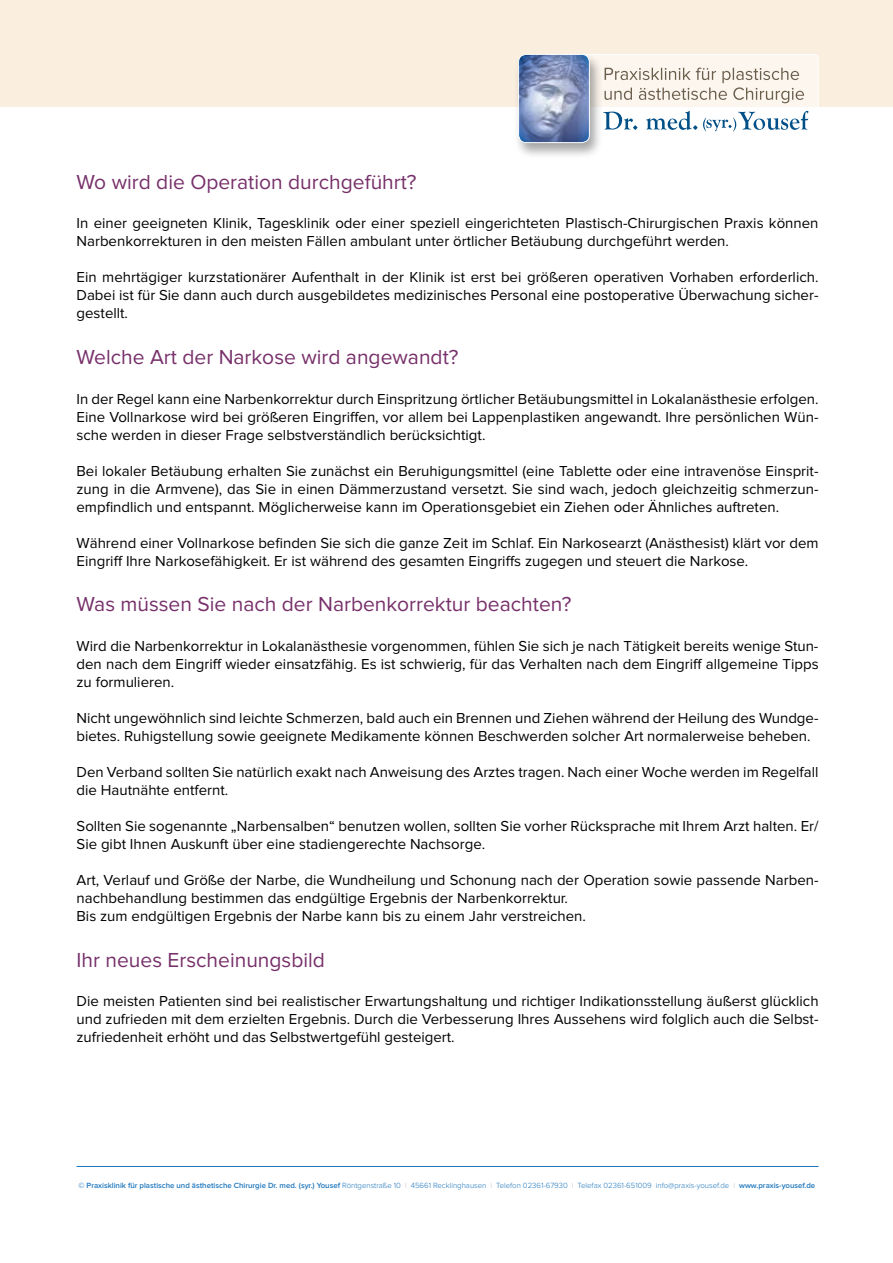
<style>
.page{position:relative;width:893px;height:1263px;background:#fff}
.page>*{position:absolute;margin:0;border:0;box-sizing:border-box;transform-origin:0 0}
.t1{font:21px "Proxima Nova";color:#77306a}
.t2{font:15px/18px "Proxima Nova";color:#000}
.t3{font:300 7.8px "Proxima Nova";color:#1c75bc}
.s1{font-weight:600}
.s2{color:#d4c1d0}
</style>
<div class="page">
<div style="left:0;top:0;width:893px;height:106px;background:#faefdf"></div>
<div style="left:544px;top:54px;width:274px;height:89px;background:linear-gradient(to bottom,#fbf3e8,#fff);border-radius:4px"></div>
<div style="left:544px;top:54px;width:275px;height:89px;border:1px solid #fff;border-radius:4px"></div>
<svg style="left:603px;top:111px;width:205px;height:20px"></svg>
<svg style="left:604px;top:68px;width:200px;height:35px"></svg>
<div style="left:513px;top:52px;width:90px;height:107px;background:#000;opacity:.35"></div>
<img style="left:519px;top:54px;width:70px;height:89px">
<div style="left:518px;top:54px;width:72px;height:89px;border:1px solid #fff;border-radius:8px"></div>
<hr style="left:77px;top:1166px;width:742px;height:1px;background:#1c75bc">
<h1 class="t1" style="left:77px;top:172px;width:342px">Wo wird die Operation durchgeführt?</h1>
<p class="t2" style="left:77px;top:215px;width:743px">In einer geeigneten Klinik, Tagesklinik oder einer speziell eingerichteten Plastisch-Chirurgischen Praxis können<br>Narbenkorrekturen in den meisten Fällen ambulant unter örtlicher Betäubung durchgeführt werden.</p>
<p class="t2" style="left:77px;top:269px;width:743px;text-align:justify">Ein mehrtägiger kurzstationärer Aufenthalt in der Klinik ist erst bei größeren operativen Vorhaben erforderlich.<br>Dabei ist für Sie dann auch durch ausgebildetes medizinisches Personal eine postoperative Überwachung sicher&shy;gestellt.</p>
<h1 class="t1" style="left:77px;top:347px;width:384px">Welche Art der Narkose wird angewandt?</h1>
<p class="t2" style="left:77px;top:390px;width:744px;text-align:justify">In der Regel kann eine Narbenkorrektur durch Einspritzung örtlicher Betäubungsmittel in Lokalanästhesie erfolgen.<br>Eine Vollnarkose wird bei größeren Eingriffen, vor allem bei Lappenplastiken angewandt. Ihre persönlichen Wün&shy;sche werden in dieser Frage selbstverständlich berücksichtigt.</p>
<p class="t2" style="left:77px;top:462px;width:743px;text-align:justify">Bei lokaler Betäubung erhalten Sie zunächst ein Beruhigungsmittel (eine Tablette oder eine intravenöse Einsprit&shy;zung in die Armvene), das Sie in einen Dämmerzustand versetzt. Sie sind wach, jedoch gleichzeitig schmerzun&shy;empfindlich und entspannt. Möglicherweise kann im Operationsgebiet ein Ziehen oder Ähnliches auftreten.</p>
<p class="t2" style="left:77px;top:534px;width:744px">Während einer Vollnarkose befinden Sie sich die ganze Zeit im Schlaf. Ein Narkosearzt (Anästhesist) klärt vor dem<br>Eingriff Ihre Narkosefähigkeit. Er ist während des gesamten Eingriffs zugegen und steuert die Narkose.</p>
<h1 class="t1" style="left:77px;top:595px;width:496px">Was müssen Sie nach der Narbenkorrektur beachten?</h1>
<p class="t2" style="left:77px;top:637px;width:744px;text-align:justify">Wird die Narbenkorrektur in Lokalanästhesie vorgenommen, fühlen Sie sich je nach Tätigkeit bereits wenige Stun&shy;den nach dem Eingriff wieder einsatzfähig. Es ist schwierig, für das Verhalten nach dem Eingriff allgemeine Tipps zu formulieren.</p>
<p class="t2" style="left:77px;top:709px;width:743px">Nicht ungewöhnlich sind leichte Schmerzen, bald auch ein Brennen und Ziehen während der Heilung des Wundge&shy;bietes. Ruhigstellung sowie geeignete Medikamente können Beschwerden solcher Art normalerweise beheben.</p>
<p class="t2" style="left:77px;top:763px;width:743px">Den Verband sollten Sie natürlich exakt nach Anweisung des Arztes tragen. Nach einer Woche werden im Regelfall die Hautnähte entfernt.</p>
<p class="t2" style="left:77px;top:817px;width:744px">Sollten Sie sogenannte „Narbensalben“ benutzen wollen, sollten Sie vorher Rücksprache mit Ihrem Arzt halten. Er/<br>Sie gibt Ihnen Auskunft über eine stadiengerechte Nachsorge.</p>
<p class="t2" style="left:77px;top:871px;width:743px">Art, Verlauf und Größe der Narbe, die Wundheilung und Schonung nach der Operation sowie passende Narben&shy;nachbehandlung bestimmen das endgültige Ergebnis der Narbenkorrektur.<br>Bis zum endgültigen Ergebnis der Narbe kann bis zu einem Jahr verstreichen.</p>
<h1 class="t1" style="left:77px;top:950px;width:250px">Ihr neues Erscheinungsbild</h1>
<p class="t2" style="left:77px;top:993px;width:744px;text-align:justify">Die meisten Patienten sind bei realistischer Erwartungshaltung und richtiger Indikationsstellung äußerst glücklich und zufrieden mit dem erzielten Ergebnis. Durch die Verbesserung Ihres Aussehens wird folglich auch die Selbst&shy;zufriedenheit erhöht und das Selbstwertgefühl gesteigert.</p>
<p class="t3" style="left:79px;top:1182px;width:738px"><span class="s1">© Praxisklinik für plastische und ästhetische Chirurgie Dr. med. (syr.) Yousef</span> Röntgenstraße 10 <span class="s2">I</span> 45661 Recklinghausen <span class="s2">I</span> Telefon 02361-67930 <span class="s2">I</span> Telefax 02361-651009 info@praxis-yousef.de <span class="s2">I</span> <span class="s1">www.praxis-yousef.de</span></p>
</div>
